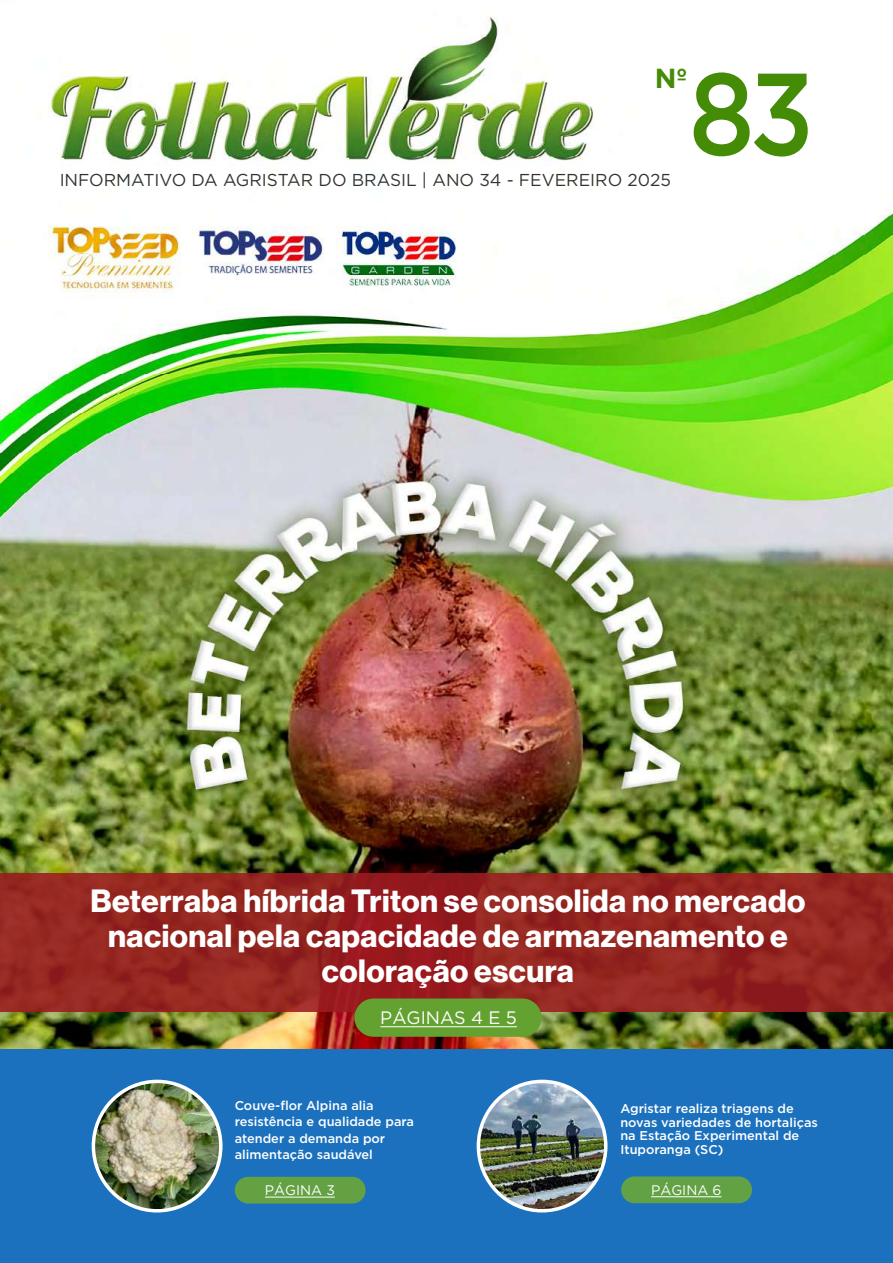
<style>
.page{position:relative;width:893px;height:1263px;background:#fff}
.page>*{position:absolute;margin:0;border:0;box-sizing:border-box;transform-origin:0 0}
.t1{font:500 116.4px "Gotham";color:#448b06;scale:.9 1}
.t2{font:700 31.5px/34.7px "Neue Haas Display";letter-spacing:.015em;color:#fff;text-align:center}
.t3{font:700 27.6px "Gotham";color:#448b06}
.t4{font:18px "Gotham";color:#fff}
.t5{font:17.25px "Gotham";color:#000}
.t6{font:13.95px "Gotham";color:#fff}
.t7{font:500 12.75px/14px "Gotham";color:#fff}
</style>
<div class="page">
<img style="left:0;top:16px;width:893px;height:1033px">
<div style="left:0;top:1049px;width:893px;height:214px;background:#1b71bd"></div>
<div style="left:621px;top:1176px;width:131px;height:27px;background:#62a144;border-radius:13px"></div>
<hr style="left:651px;top:1196px;width:70px;height:1px;background:#fff">
<img style="left:478px;top:1081px;width:128px;height:130px">
<div style="left:477px;top:1080px;width:130px;height:132px;border:3px solid #fff;border-radius:50%"></div>
<div style="left:235px;top:1177px;width:131px;height:26px;background:#63a143;border-radius:13px"></div>
<hr style="left:265px;top:1197px;width:70px;height:1px;background:#fff">
<img style="left:93px;top:1081px;width:127px;height:130px">
<div style="left:92px;top:1080px;width:131px;height:132px;border:3px solid #fff;border-radius:50%"></div>
<div style="left:0;top:874px;width:893px;height:138px;background:linear-gradient(to right,#972521,#942421)"></div>
<div style="left:354px;top:998px;width:187px;height:39px;background:#63a130;border-radius:19px"></div>
<hr style="left:380px;top:1026px;width:137px;height:1px;background:#fff">
<h3 class="t3" style="left:655px;top:60px;width:34px">Nº</h3>
<h1 class="t1" style="left:689px;top:38px;width:141px">83</h1>
<h3 class="t5" style="left:60px;top:170px;width:613px">INFORMATIVO DA AGRISTAR DO BRASIL | ANO 34 - FEVEREIRO 2025</h3>
<h2 class="t2" style="left:91px;top:884px;width:716px">Beterraba híbrida Triton se consolida no mercado nacional pela capacidade de armazenamento e coloração escura</h2>
<h3 class="t4" style="left:380px;top:1008px;width:138px">PÁGINAS 4 E 5</h3>
<p class="t7" style="left:235px;top:1097px;width:181px;line-height:16.2px">Couve-flor Alpina alia resistência e qualidade para atender a demanda por alimentação saudável</p>
<p class="t7" style="left:620px;top:1101px;width:199px">Agristar realiza triagens de novas variedades de hortaliças na Estação Experimental de<br>Ituporanga (SC)</p>
<p class="t6" style="left:265px;top:1182px;width:71px">PÁGINA 3</p>
<p class="t6" style="left:651px;top:1182px;width:72px">PÁGINA 6</p>
</div>
